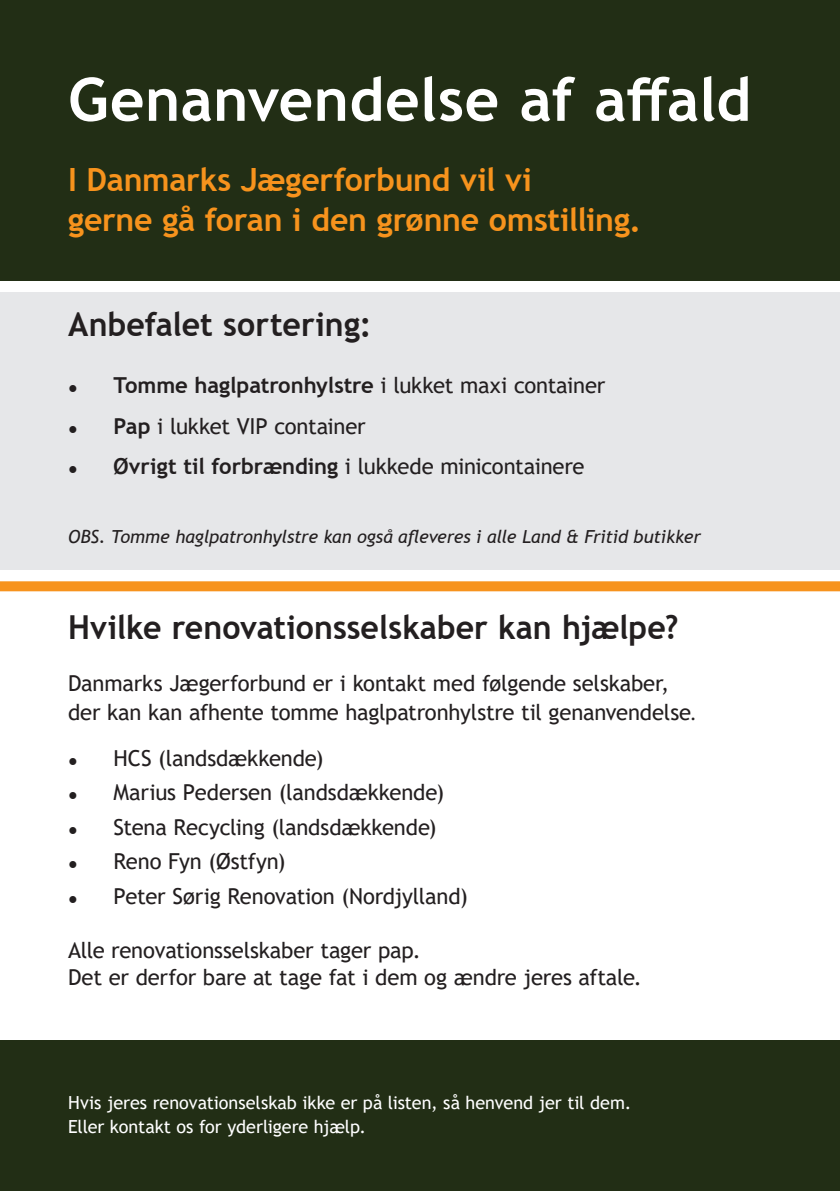
<style>
.page{position:relative;width:840px;height:1191px;background:#fff}
.page>*{position:absolute;margin:0;border:0;box-sizing:border-box;transform-origin:0 0}
.t1{font:700 60px "Trebuchet MS";letter-spacing:.005em;color:#fff}
.t2{font:700 33px "Trebuchet MS";color:#231f20}
.t3{font:700 32px/40px "Trebuchet MS";letter-spacing:-.01em;color:#f7931d}
.t4{font:22px/28.8px "Trebuchet MS";letter-spacing:-.01em;color:#231f20}
.t5{font:700 22px "Trebuchet MS";letter-spacing:-.005em;color:#231f20}
.t6{font:18px/24px "Trebuchet MS";letter-spacing:-.005em;color:#fff}
.t7{font:italic 18px "Trebuchet MS";letter-spacing:-.005em;color:#231f20}
.s1{font-size:16px}
.s2{font-weight:400}
.s3{font-weight:700}
.s4{font-family:"Minion Pro";font-size:24px}
</style>
<div class="page">
<div style="left:0;top:292px;width:839px;height:278px;background:#e6e7e9"></div>
<div style="left:0;top:0;width:839px;height:281px;background:#222e15"></div>
<div style="left:0;top:581px;width:839px;height:10px;background:#f7931d"></div>
<div style="left:0;top:1040px;width:839px;height:151px;background:#222e15"></div>
<h1 class="t1" style="left:68px;top:62px;width:684px">Genanvendelse af affald</h1>
<h3 class="t3" style="left:68px;top:160px;width:574px">I Danmarks Jægerforbund vil vi<br>gerne gå foran i den grønne omstilling.</h3>
<h2 class="t2" style="left:68px;top:304px;width:305px">Anbefalet sortering:</h2>
<p class="t5" style="left:68px;top:372px;width:538px"><span class="s1">●</span> Tomme haglpatronhylstre <span class="s2">i lukket maxi container</span></p>
<p class="t4" style="left:68px;top:411px;width:299px"><span class="s1">●</span> <span class="s3">Pap</span> i lukket VIP container</p>
<p class="t4" style="left:68px;top:451px;width:517px"><span class="s1">●</span> <span class="s3">Øvrigt til forbrænding</span> i lukkede minicontainere</p>
<p class="t7" style="left:68px;top:526px;width:634px">OBS. Tomme haglpatronhylstre kan også afleveres i alle Land &amp; Fritid butikker</p>
<h2 class="t2" style="left:68px;top:607px;width:611px">Hvilke renovationsselskaber kan hjælpe?</h2>
<p class="t4" style="left:68px;top:669px;width:629px">Danmarks Jægerforbund er i kontakt med følgende selskaber, der kan kan afhente tomme haglpatronhylstre til genanvendelse<span class="s4">.</span></p>
<p class="t4" style="left:68px;top:743px;width:257px"><span class="s1">●</span> HCS (landsdækkende)</p>
<p class="t4" style="left:68px;top:778px;width:377px"><span class="s1">●</span> Marius Pedersen (landsdækkende)</p>
<p class="t4" style="left:68px;top:812px;width:370px"><span class="s1">●</span> Stena Recycling (landsdækkende)</p>
<p class="t4" style="left:68px;top:847px;width:219px"><span class="s1">●</span> Reno Fyn (Østfyn)</p>
<p class="t4" style="left:68px;top:881px;width:401px"><span class="s1">●</span> Peter Sørig Renovation (Nordjylland)</p>
<p class="t4" style="left:68px;top:937px;width:575px;line-height:26.4px">Alle renovationsselskaber tager pap.<br>Det er derfor bare at tage fat i dem og ændre jeres aftale.</p>
<p class="t6" style="left:68px;top:1090px;width:564px">Hvis jeres renovationselskab ikke er på listen, så henvend jer til dem.<br>Eller kontakt os for yderligere hjælp.</p>
</div>
